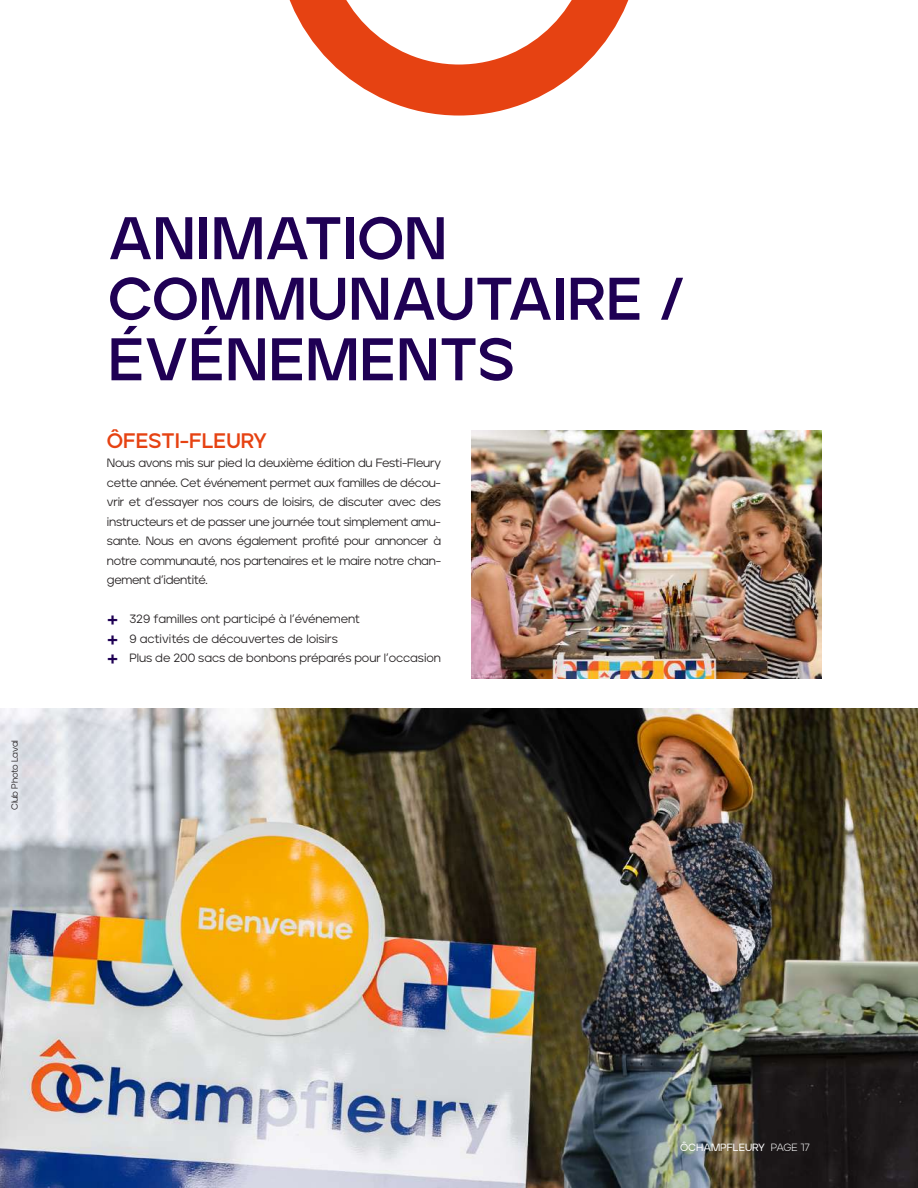
<style>
.page{position:relative;width:918px;height:1188px;background:#fff}
.page>*{position:absolute;margin:0;border:0;box-sizing:border-box;transform-origin:0 0}
.t1{font:700 60px/60.6px "Jeko";color:#1f0054}
.t2{font:700 21px "Jeko";color:#e64212}
.t3{font:12px/19.5px "Jeko";letter-spacing:-.01em;color:#231f20;text-align:justify}
.t4{font:500 10.5px "Jeko";color:#fff}
.t5{font:9px "Jeko";letter-spacing:-.02em;color:#231f20}
.s1{font-weight:700;font-size:20.85px;color:#1f0054}
.s2{font-weight:300}
</style>
<div class="page">
<img style="left:0;top:708px;width:918px;height:480px">
<svg style="left:289px;top:0;width:340px;height:116px"></svg>
<img style="left:472px;top:431px;width:349px;height:248px">
<p class="t5" style="left:10px;top:810px;width:72px;rotate:-90deg">Club Photo Laval</p>
<h1 class="t1" style="left:108px;top:207px;width:579px">ANIMATION<br>COMMUNAUTAIRE /<br>ÉVÉNEMENTS</h1>
<h2 class="t2" style="left:107px;top:428px;width:162px">ÔFESTI-FLEURY</h2>
<p class="t3" style="left:107px;top:453px;width:336px">Nous avons mis sur pied la deuxième édition du Festi-Fleury cette année. Cet événement permet aux familles de décou&shy;vrir et d’essayer nos cours de loisirs, de discuter avec des instructeurs et de passer une journée tout simplement amu&shy;sante. Nous en avons également profité pour annoncer à notre communauté, nos partenaires et le maire notre chan&shy;gement d’identité.</p>
<p class="t3" style="left:107px;top:609px;width:336px;text-align:left"><span class="s1">+</span> 329 familles ont participé à l’événement<br><span class="s1">+</span> 9 activités de découvertes de loisirs<br><span class="s1">+</span> Plus de 200 sacs de bonbons préparés pour l’occasion</p>
<p class="t4" style="left:680px;top:1141px;width:131px">ÔCHAMPFLEURY <span class="s2">PAGE 17</span></p>
</div>
